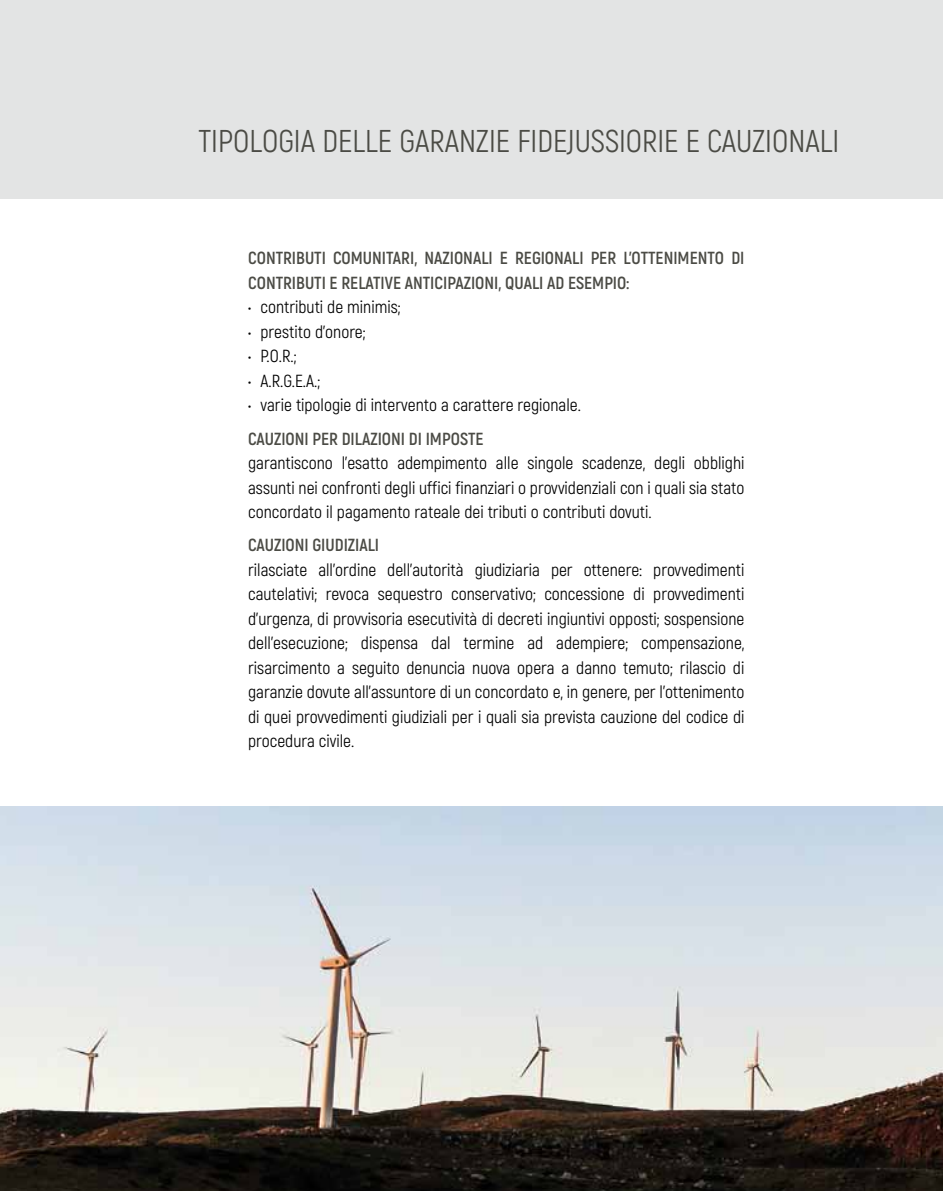
<style>
.page{position:relative;width:943px;height:1191px;background:#fff}
.page>*{position:absolute;margin:0;border:0;box-sizing:border-box;transform-origin:0 0}
.t1{font:31.5px "Akrobat";color:#4b4b45}
.t2{font:17.5px/24.5px "Akrobat";color:#000;text-align:justify}
.t3{font:700 17.5px/24.5px "Akrobat";color:#4b4b45}
</style>
<div class="page">
<div style="left:0;top:0;width:943px;height:198px;background:#e3e4e4"></div>
<img style="left:0;top:807px;width:943px;height:384px">
<h1 class="t1" style="left:198px;top:122px;width:642px">tipologia delle garanzie fidejussiorie e cauzionali</h1>
<p class="t3" style="left:248px;top:246px;width:498px">CONTRIBUTI COMUNITARI, NAZIONALI E REGIONALI PER L’OTTENIMENTO DI<br>CONTRIBUTI E RELATIVE ANTICIPAZIONI, QUALI AD ESEMPIO:</p>
<p class="t2" style="left:248px;top:295px;width:154px">• contributi de minimis;</p>
<p class="t2" style="left:248px;top:319px;width:119px">• prestito d’onore;</p>
<p class="t2" style="left:248px;top:344px;width:50px">• p.o.r.;</p>
<p class="t2" style="left:248px;top:368px;width:73px">• a.r.g.e.a.;</p>
<p class="t2" style="left:248px;top:393px;width:334px">• varie tipologie di intervento a carattere regionale.</p>
<p class="t3" style="left:248px;top:426px;width:237px">CAUZIONI PER DILAZIONI DI IMPOSTE</p>
<p class="t2" style="left:248px;top:451px;width:498px">garantiscono l’esatto adempimento alle singole scadenze, degli obblighi assunti nei confronti degli uffici finanziari o provvidenziali con i quali sia stato concordato il pagamento rateale dei tributi o contributi dovuti.</p>
<p class="t3" style="left:248px;top:533px;width:132px">CAUZIONI GIUDIZIALI</p>
<p class="t2" style="left:248px;top:557px;width:498px">rilasciate all’ordine dell’autorità giudiziaria per ottenere: provvedimenti cautelativi; revoca sequestro conservativo; concessione di provvedimenti d’urgenza, di provvisoria esecutività di decreti ingiuntivi opposti; sospensione dell’esecuzione; dispensa dal termine ad adempiere; compensazione, risarcimento a seguito denuncia nuova opera a danno temuto; rilascio di garanzie dovute all’assuntore di un concordato e, in genere, per l’ottenimento di quei provvedimenti giudiziali per i quali sia prevista cauzione del codice di procedura civile.</p>
</div>
